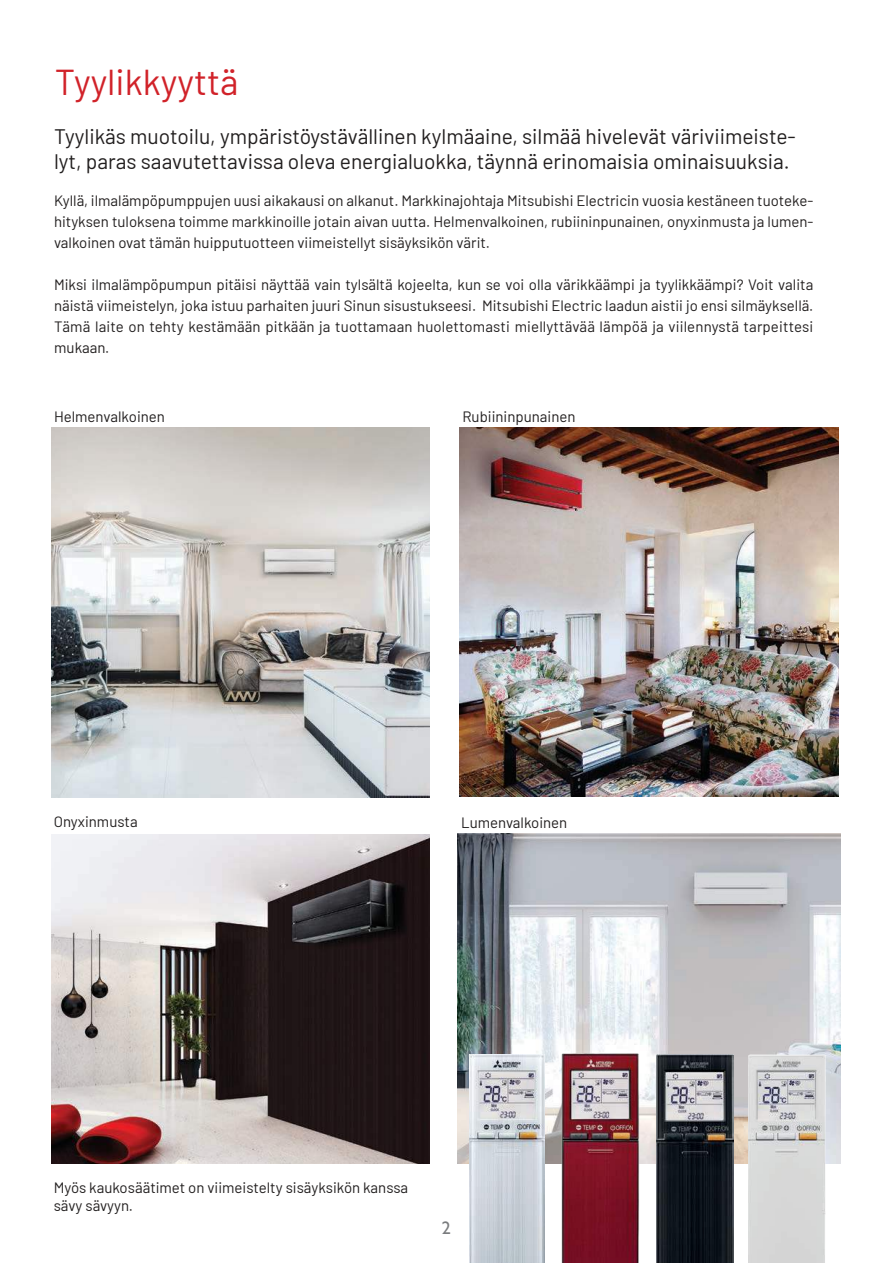
<style>
.page{position:relative;width:893px;height:1263px;background:#fff}
.page>*{position:absolute;margin:0;border:0;box-sizing:border-box;transform-origin:0 0}
.t1{font:36px "Barlow";color:#d12229}
.t2{font:21px/25.2px "Barlow";color:#221f1f}
.t3{font:18px "Gill Sans";color:#7a7c7e}
.t4{font:15px/21px "Barlow";color:#221f1f;text-align:justify}
</style>
<div class="page">
<img style="left:51px;top:427px;width:378px;height:370px">
<img style="left:459px;top:427px;width:380px;height:369px">
<img style="left:51px;top:834px;width:378px;height:329px">
<img style="left:457px;top:833px;width:383px;height:330px">
<img style="left:469px;top:1054px;width:76px;height:209px">
<img style="left:559px;top:1051px;width:82px;height:212px">
<img style="left:656px;top:1054px;width:77px;height:209px">
<img style="left:748px;top:1054px;width:77px;height:209px">
<h1 class="t1" style="left:55px;top:66px;width:185px">Tyylikkyyttä</h1>
<h2 class="t2" style="left:54px;top:125px;width:743px">Tyylikäs muotoilu, ympäristöystävällinen kylmäaine, silmää hivelevät väriviimeiste&shy;lyt, paras saavutettavissa oleva energialuokka, täynnä erinomaisia ominaisuuksia.</h2>
<p class="t4" style="left:54px;top:191px;width:761px">Kyllä, ilmalämpöpumppujen uusi aikakausi on alkanut. Markkinajohtaja Mitsubishi Electricin vuosia kestäneen tuoteke&shy;hityksen tuloksena toimme markkinoille jotain aivan uutta. Helmenvalkoinen, rubiininpunainen, onyxinmusta ja lumen&shy;valkoinen ovat tämän huipputuotteen viimeistellyt sisäyksikön värit.</p>
<p class="t4" style="left:54px;top:275px;width:761px">Miksi ilmalämpöpumpun pitäisi näyttää vain tylsältä kojeelta, kun se voi olla värikkäämpi ja tyylikkäämpi? Voit valita näistä viimeistelyn, joka istuu parhaiten juuri Sinun sisustukseesi. Mitsubishi Electric laadun aistii jo ensi silmäyksellä.<br>Tämä laite on tehty kestämään pitkään ja tuottamaan huolettomasti miellyttävää lämpöä ja viilennystä tarpeittesi mukaan.</p>
<p class="t4" style="left:54px;top:407px;width:112px">Helmenvalkoinen</p>
<p class="t4" style="left:462px;top:407px;width:115px">Rubiininpunainen</p>
<p class="t4" style="left:54px;top:812px;width:86px">Onyxinmusta</p>
<p class="t4" style="left:461px;top:812px;width:108px">Lumenvalkoinen</p>
<p class="t4" style="left:54px;top:1179px;width:356px;line-height:18px">Myös kaukosäätimet on viimeistelty sisäyksikön kanssa sävy sävyyn.</p>
<p class="t3" style="left:442px;top:1217px;width:10px">2</p>
</div>
